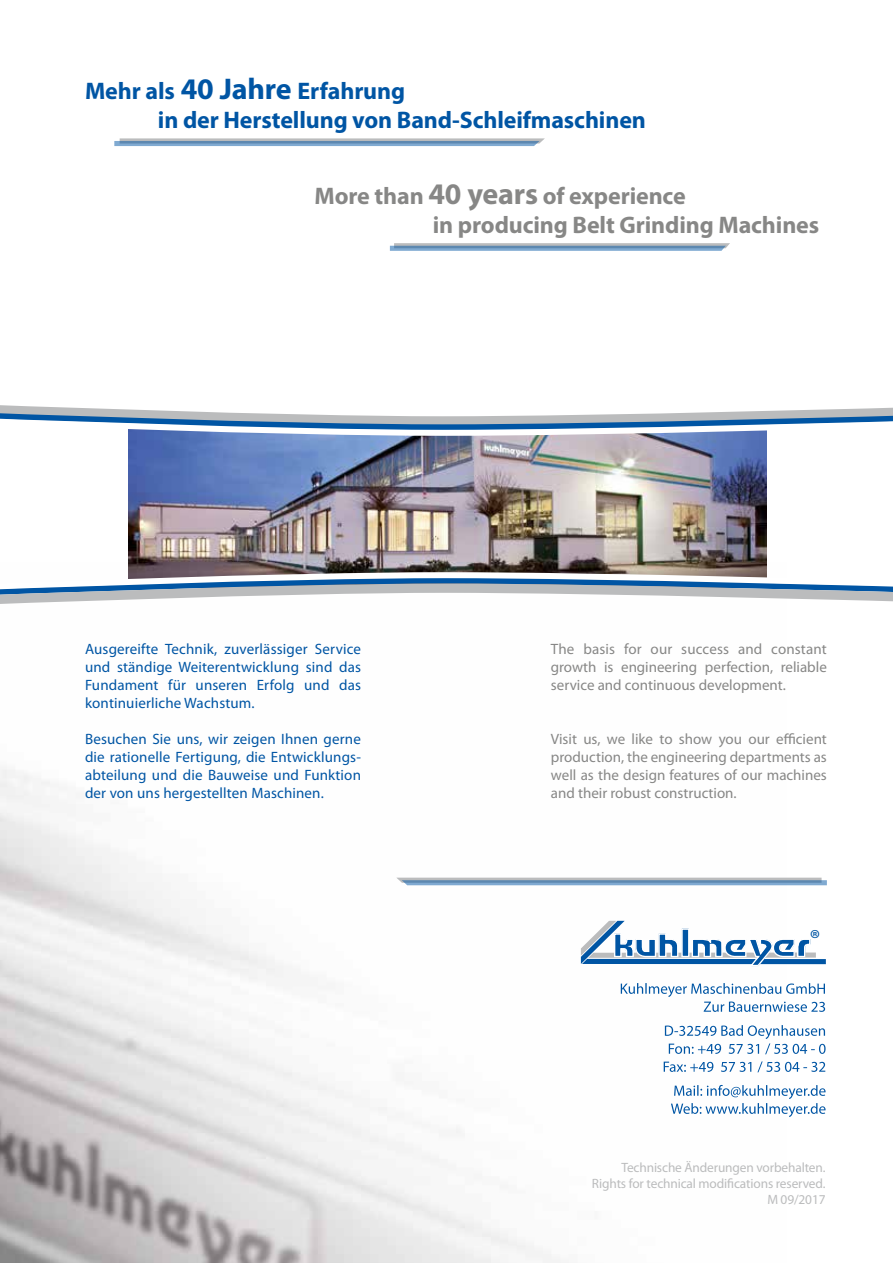
<style>
.page{position:relative;width:893px;height:1263px;background:#fff}
.page>*{position:absolute;margin:0;border:0;box-sizing:border-box;transform-origin:0 0}
.t1{font:25.05px "Myriad Pro";color:#0055a4}
.t2{font:700 24px/28.8px "Myriad Pro";letter-spacing:-.005em;color:#0055a4}
.t3{font:700 24px/28.8px "Myriad Pro";letter-spacing:-.005em;color:#878786}
.t4{font:15px/18px "Myriad Pro";letter-spacing:.01em;color:#0055a4;text-align:justify}
.t5{font:15px/18px "Myriad Pro";color:#878786;text-align:justify}
.t6{font:13.5px/16.2px "Myriad Pro";letter-spacing:-.01em;color:#bbbcbd;text-align:right}
.s1{font-size:30px}
</style>
<div class="page">
<img style="left:0;top:563px;width:767px;height:700px">
<img style="left:128px;top:439px;width:638px;height:130px">
<svg style="left:671px;top:1085px;width:155px;height:32px"></svg>
<svg style="left:664px;top:1061px;width:161px;height:11px"></svg>
<svg style="left:811px;top:1028px;width:15px;height:26px"></svg>
<svg style="left:811px;top:983px;width:14px;height:29px"></svg>
<svg style="left:0;top:405px;width:893px;height:34px"></svg>
<svg style="left:396px;top:878px;width:431px;height:7px;background:#89a6c0"></svg>
<svg style="left:114px;top:138px;width:431px;height:8px;background:#90aac3"></svg>
<svg style="left:390px;top:243px;width:340px;height:8px;background:#8ea9c3"></svg>
<svg style="left:613px;top:816px;width:198px;height:246px"></svg>
<svg style="left:581px;top:921px;width:245px;height:45px"></svg>
<svg style="left:0;top:569px;width:893px;height:40px"></svg>
<h2 class="t2" style="left:158px;top:76px;width:489px;text-indent:-73px">Mehr als <span class="s1">40 Jahre</span> Erfahrung<br>in der Herstellung von Band-Schleifmaschinen</h2>
<h2 class="t3" style="left:433px;top:181px;width:388px;text-indent:-118px">More than <span class="s1">40 years</span> of experience<br>in producing Belt Grinding Machines</h2>
<p class="t4" style="left:85px;top:640px;width:277px">Ausgereifte Technik, zuverlässiger Service und ständige Weiterentwicklung sind das Fundament für unseren Erfolg und das kontinuierliche Wachstum.</p>
<p class="t4" style="left:85px;top:730px;width:277px">Besuchen Sie uns, wir zeigen Ihnen gerne die rationelle Fertigung, die Entwicklungs&shy;abteilung und die Bauweise und Funktion der von uns hergestellten Maschinen.</p>
<p class="t5" style="left:551px;top:640px;width:277px">The basis for our success and constant growth is engineering perfection, reliable service and continuous development.</p>
<p class="t5" style="left:551px;top:730px;width:277px">Visit us, we like to show you our efficient production, the engineering departments as well as the design features of our machines and their robust construction.</p>
<h1 class="t1" style="left:810px;top:923px;width:12px">®</h1>
<p class="t6" style="left:592px;top:1159px;width:235px">Technische Änderungen vorbehalten.<br>Rights for technical modifications reserved.<br>M 09/2017</p>
</div>
